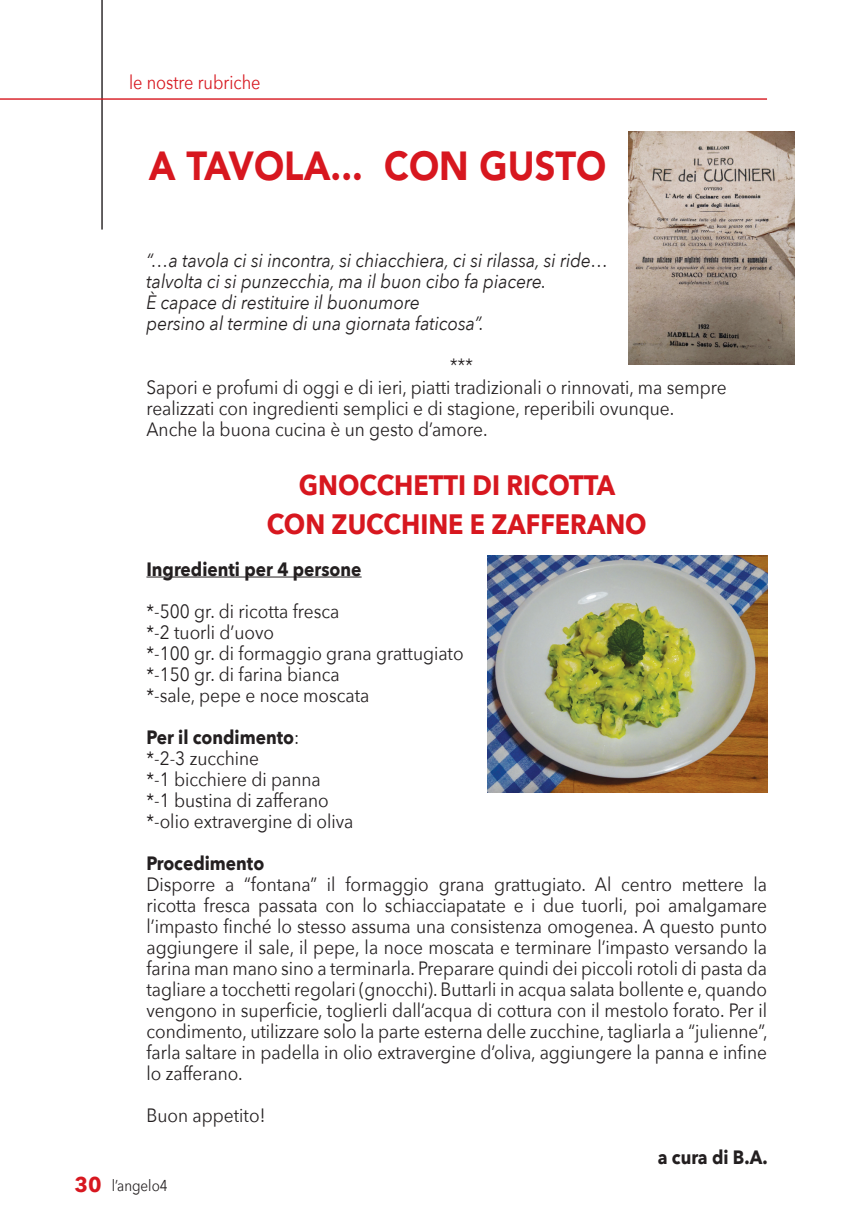
<style>
.page{position:relative;width:844px;height:1216px;background:#fff}
.page>*{position:absolute;margin:0;border:0;box-sizing:border-box;transform-origin:0 0}
.t1{font:900 40.25px "Avenir";color:#d7171f;scale:.9 1}
.t2{font:700 28px/38.5px "Avenir Next";color:#d7171f;text-align:center;scale:.9 1}
.t3{font:19.25px/21px "Avenir Next";color:#231f20;scale:.9 1}
.t4{font:italic 19.25px/21px "Avenir Next";color:#231f20;scale:.9 1}
.t5{font:700 19.25px "Avenir Next";color:#231f20;scale:.9 1}
.t6{font:19.25px "Avenir Next";color:#d7171f;scale:.85 1}
.t7{font:15.75px "Avenir Next";color:#231f20;scale:.85 1}
.s1{font-weight:700}
.s2{font-weight:700;font-size:21px;color:#d7171f}
</style>
<div class="page">
<hr style="left:101px;top:0;width:2px;height:229px;background:#231f20">
<hr style="left:0;top:98px;width:766px;height:2px;background:#d7171f">
<hr style="left:146px;top:576px;width:215px;height:1px;background:#231f20">
<img style="left:487px;top:556px;width:279px;height:236px">
<img style="left:628px;top:131px;width:166px;height:233px">
<p class="t6" style="left:129px;top:66px;width:156px">le nostre rubriche</p>
<h1 class="t1" style="left:149px;top:141px;width:509px">A TAVOLA... CON GUSTO</h1>
<p class="t4" style="left:146px;top:249px;width:514px">“…a tavola ci si incontra, si chiacchiera, ci si rilassa, si ride… talvolta ci si punzecchia, ma il buon cibo fa piacere.<br>È capace di restituire il buonumore<br>persino al termine di una giornata faticosa”.</p>
<p class="t4" style="left:449px;top:354px;width:27px">***</p>
<p class="t3" style="left:146px;top:375px;width:646px">Sapori e profumi di oggi e di ieri, piatti tradizionali o rinnovati, ma sempre realizzati con ingredienti semplici e di stagione, reperibili ovunque.<br>Anche la buona cucina è un gesto d’amore.</p>
<h2 class="t2" style="left:266px;top:465px;width:423px">GNOCCHETTI DI RICOTTA<br>CON ZUCCHINE E ZAFFERANO</h2>
<p class="t5" style="left:146px;top:552px;width:240px">Ingredienti per 4 persone</p>
<p class="t3" style="left:146px;top:599px;width:354px">*-500 gr. di ricotta fresca<br>*-2 tuorli d’uovo<br>*-100 gr. di formaggio grana grattugiato *-150 gr. di farina bianca<br>*-sale, pepe e noce moscata</p>
<p class="t3" style="left:146px;top:725px;width:231px"><span class="s1">Per il condimento</span>:<br>*-2-3 zucchine<br>*-1 bicchiere di panna<br>*-1 bustina di zafferano *-olio extravergine di oliva</p>
<p class="t5" style="left:146px;top:846px;width:132px">Procedimento</p>
<p class="t3" style="left:146px;top:872px;width:691px;text-align:justify">Disporre a “fontana” il formaggio grana grattugiato. Al centro mettere la ricotta fresca passata con lo schiacciapatate e i due tuorli, poi amalgamare l’impasto finché lo stesso assuma una consistenza omogenea. A questo punto aggiungere il sale, il pepe, la noce moscata e terminare l’impasto versando la farina man mano sino a terminarla. Preparare quindi dei piccoli rotoli di pasta da tagliare a tocchetti regolari (gnocchi). Buttarli in acqua salata bollente e, quando vengono in superficie, toglierli dall’acqua di cottura con il mestolo forato. Per il condimento, utilizzare solo la parte esterna delle zucchine, tagliarla a “julienne”, farla saltare in padella in olio extravergine d’oliva, aggiungere la panna e infine lo zafferano.</p>
<p class="t3" style="left:146px;top:1103px;width:134px">Buon appetito!</p>
<p class="t5" style="left:657px;top:1140px;width:123px">a cura di B.A.</p>
<p class="t7" style="left:75px;top:1171px;width:111px"><span class="s2">30</span> l’angelo4</p>
</div>
